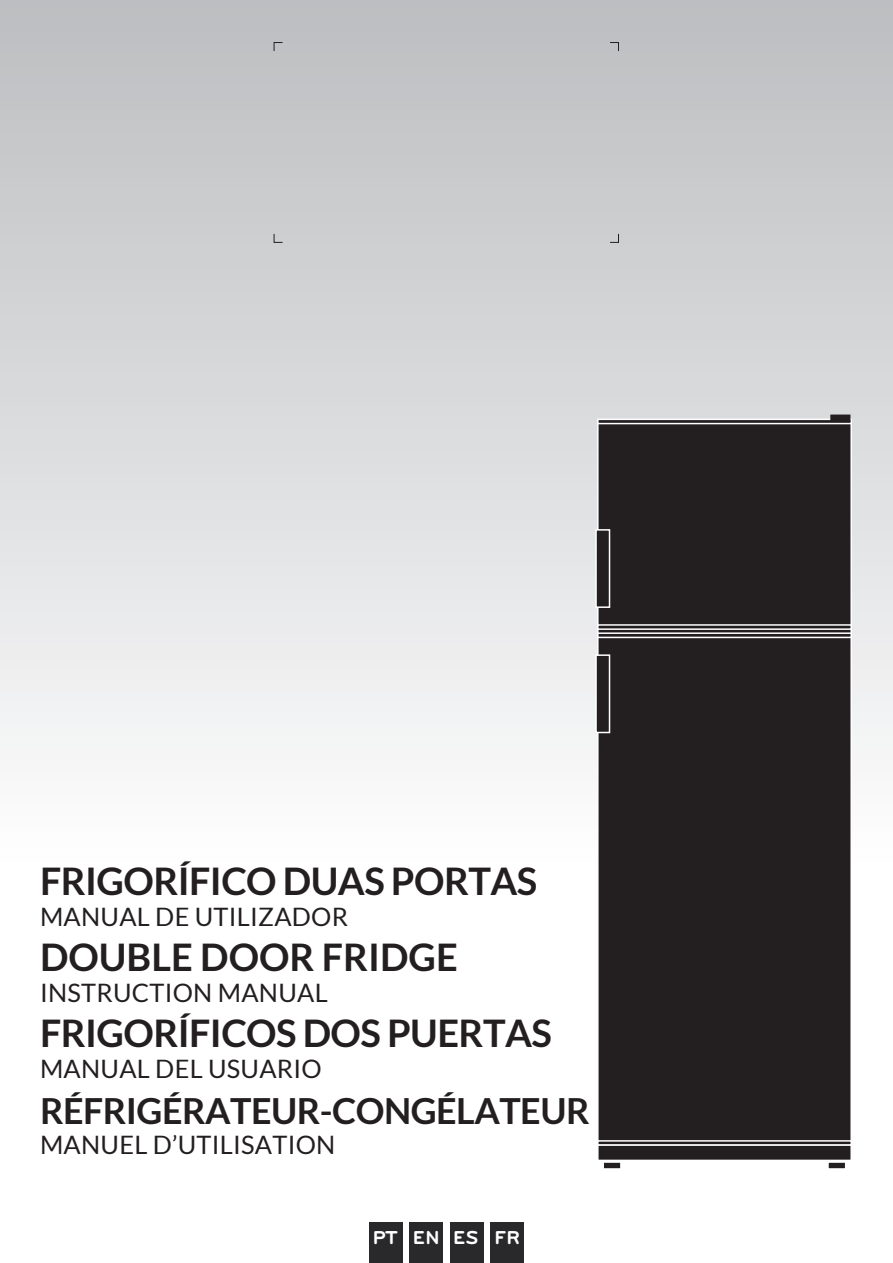
<style>
.page{position:relative;width:893px;height:1263px;background:#fff}
.page>*{position:absolute;margin:0;border:0;box-sizing:border-box;transform-origin:0 0}
.t1{font:700 38.1px "Lato";letter-spacing:-.015em;color:#231f20}
.t2{font:700 36px "Lato";letter-spacing:-.015em;color:#231f20}
.t3{font:25.35px "Lato";letter-spacing:.01em;color:#231f20}
.t4{font:700 19.5px "Bryant";color:#fff}
</style>
<div class="page">
<div style="left:0;top:0;width:893px;height:862px;background:linear-gradient(to bottom,#bcbdc0,#fdfdfe)"></div>
<svg style="left:273px;top:42px;width:10px;height:10px"></svg>
<svg style="left:273px;top:233px;width:10px;height:10px"></svg>
<svg style="left:609px;top:233px;width:10px;height:10px"></svg>
<svg style="left:609px;top:42px;width:10px;height:10px"></svg>
<div style="left:450px;top:1223px;width:33px;height:40px;background:#29292b"></div>
<div style="left:490px;top:1223px;width:34px;height:40px;background:#29292b"></div>
<div style="left:409px;top:1223px;width:34px;height:40px;background:#29292b"></div>
<div style="left:369px;top:1223px;width:34px;height:40px;background:#29292b"></div>
<div style="left:597px;top:420px;width:255px;height:722px;background:#231f20;border:2px solid #fff"></div>
<div style="left:827px;top:1161px;width:19px;height:9px;background:#231f20;border:2px solid #fff"></div>
<div style="left:602px;top:1161px;width:20px;height:9px;background:#231f20;border:2px solid #fff"></div>
<div style="left:597px;top:419px;width:255px;height:5px;border:2px solid #fff"></div>
<div style="left:597px;top:624px;width:255px;height:6px;border:2px solid #fff"></div>
<div style="left:597px;top:632px;width:255px;height:6px;border:2px solid #fff"></div>
<div style="left:597px;top:1140px;width:255px;height:6px;border:2px solid #fff"></div>
<div style="left:830px;top:415px;width:20px;height:7px;background:#231f20"></div>
<div style="left:595px;top:654px;width:15px;height:79px;background:#231f20;border:2px solid #fff"></div>
<div style="left:595px;top:529px;width:15px;height:79px;background:#231f20;border:2px solid #fff"></div>
<svg style="left:597px;top:1143px;width:255px;height:19px;background:#545152"></svg>
<h1 class="t1" style="left:40px;top:859px;width:499px">FRIGORÍFICO DUAS PORTAS</h1>
<p class="t3" style="left:40px;top:902px;width:310px">MANUAL DE UTILIZADOR</p>
<h1 class="t1" style="left:40px;top:935px;width:419px">DOUBLE DOOR FRIDGE</h1>
<p class="t3" style="left:40px;top:978px;width:289px">INSTRUCTION MANUAL</p>
<h1 class="t1" style="left:40px;top:1012px;width:513px">FRIGORÍFICOS DOS PUERTAS</h1>
<p class="t3" style="left:40px;top:1054px;width:283px">MANUAL DEL USUARIO</p>
<h2 class="t2" style="left:40px;top:1090px;width:551px">RÉFRIGÉRATEUR-CONGÉLATEUR</h2>
<p class="t3" style="left:40px;top:1131px;width:297px">MANUEL D’UTILISATION</p>
<p class="t4" style="left:372px;top:1226px;width:149px">PT EN ES FR</p>
</div>
